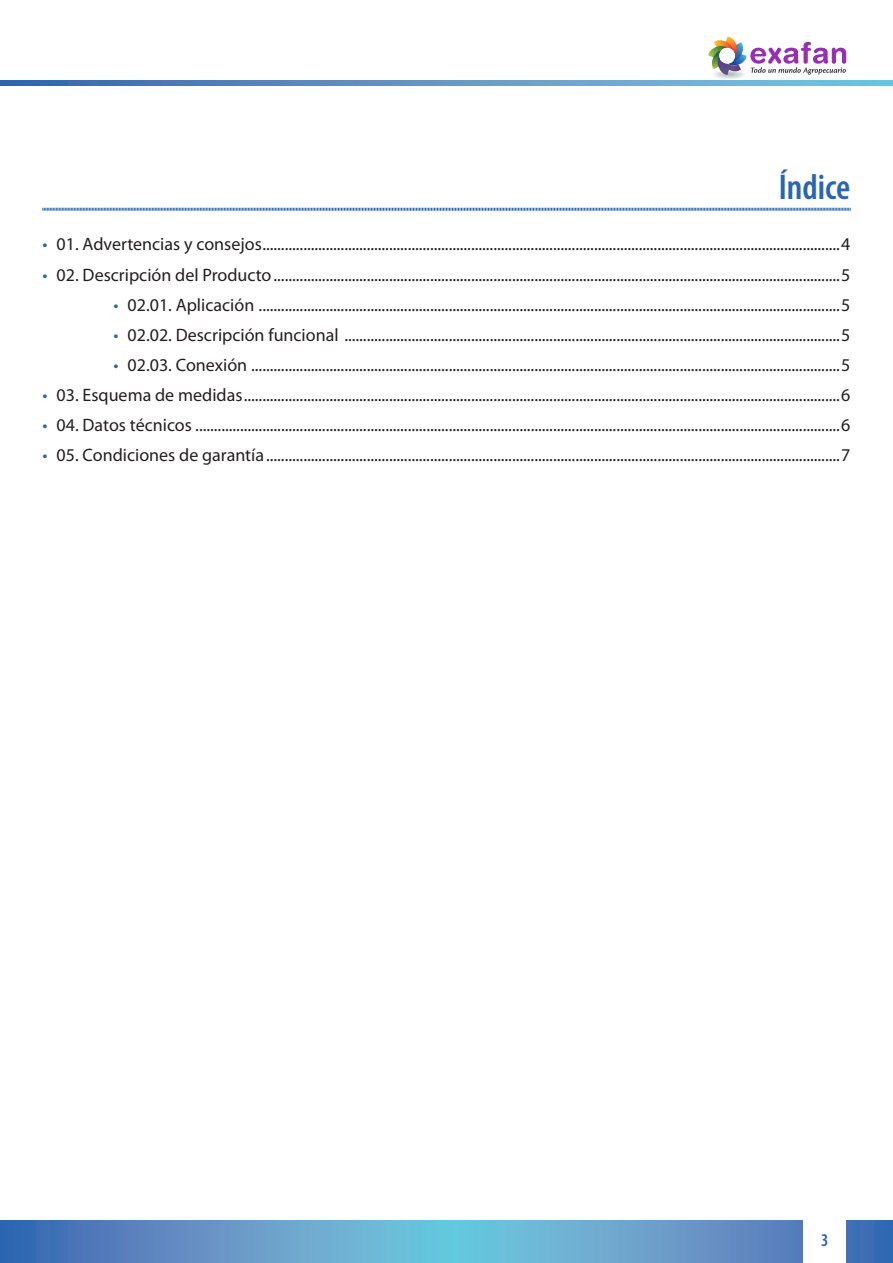
<style>
.page{position:relative;width:893px;height:1263px;background:#fff}
.page>*{position:absolute;margin:0;border:0;box-sizing:border-box;transform-origin:0 0}
.t1{font:600 condensed 36px "Myriad Pro";color:#2a65b1}
.t2{font:18px "Myriad Pro";color:#231f20}
.t3{font:600 condensed 18px "Myriad Pro";color:#2a65b1}
.s1{color:#2a65b1}
</style>
<div class="page">
<svg style="left:0;top:1220px;width:893px;height:43px;background:#6099c8"></svg>
<svg style="left:0;top:81px;width:893px;height:4px;background:#5e96c6"></svg>
<div style="left:804px;top:1218px;width:42px;height:45px;background:#fff"></div>
<div style="left:714px;top:71px;width:31px;height:8px;background:#f5f5f6;border-radius:50%"></div>
<div style="left:716px;top:71px;width:27px;height:7px;background:#eeeeef;border-radius:50%"></div>
<div style="left:716px;top:71px;width:26px;height:7px;background:#ececee;border-radius:50%"></div>
<div style="left:717px;top:71px;width:25px;height:7px;background:#e6e7e9;border-radius:50%"></div>
<div style="left:718px;top:72px;width:23px;height:6px;background:#e1e2e4;border-radius:50%"></div>
<div style="left:719px;top:72px;width:21px;height:5px;background:#dddee0;border-radius:50%"></div>
<div style="left:721px;top:72px;width:17px;height:5px;background:#d5d6d8;border-radius:50%"></div>
<svg style="left:708px;top:37px;width:138px;height:39px"></svg>
<svg style="left:42px;top:207px;width:809px;height:4px;background:#93b1d7"></svg>
<p class="t1" style="left:779px;top:168px;width:73px">Índice</p>
<p class="t2" style="left:43px;top:233px;width:809px"><span class="s1">•</span> 01. Advertencias y consejos...........................................................................................................................................................4</p>
<p class="t2" style="left:43px;top:263px;width:809px"><span class="s1">•</span> 02. Descripción del Producto........................................................................................................................................................5</p>
<p class="t2" style="left:113px;top:293px;width:738px"><span class="s1">•</span> 02.01. Aplicación ............................................................................................................................................................5</p>
<p class="t2" style="left:113px;top:323px;width:738px"><span class="s1">•</span> 02.02. Descripción funcional .....................................................................................................................................5</p>
<p class="t2" style="left:113px;top:353px;width:738px"><span class="s1">•</span> 02.03. Conexión ..............................................................................................................................................................5</p>
<p class="t2" style="left:43px;top:383px;width:809px"><span class="s1">•</span> 03. Esquema de medidas................................................................................................................................................................6</p>
<p class="t2" style="left:43px;top:413px;width:809px"><span class="s1">•</span> 04. Datos técnicos .............................................................................................................................................................................6</p>
<p class="t2" style="left:43px;top:443px;width:809px"><span class="s1">•</span> 05. Condiciones de garantía..........................................................................................................................................................7</p>
<p class="t3" style="left:821px;top:1230px;width:9px">3</p>
</div>
